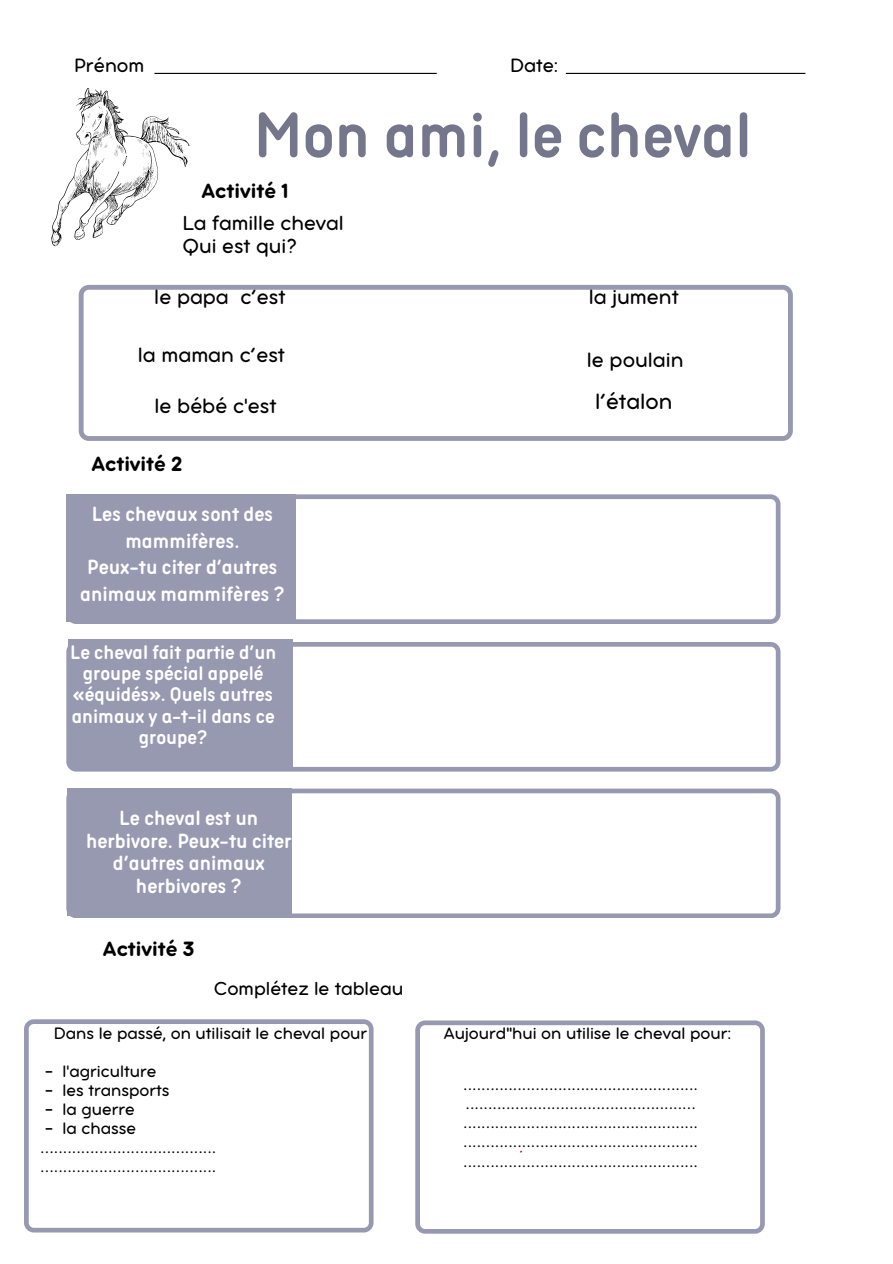
<style>
.page{position:relative;width:893px;height:1264px;background:#fff}
.page>*{position:absolute;margin:0;border:0;box-sizing:border-box;transform-origin:0 0}
.t1{font:69.75px "Aristotelica Pro Cnd Txt Dmbld";color:#74768b}
.t2{font:24px "Aristotelica Pro Tx";color:#000}
.t3{font:22.5px/22.5px "Aristotelica Pro Cnd Txt Dmbld";color:#fff;text-align:center}
.t4{font:22.5px "Aristotelica Pro Tx";color:#000}
.t5{font:22.5px "Aristotelica Pro Tx Bld";color:#000}
.t6{font:22.05px "Aristotelica Pro Tx";color:#000}
.t7{font:21.45px/21.3px "Aristotelica Pro Cnd Txt Dmbld";color:#fff;text-align:center}
.t8{font:21px "Aristotelica Pro Tx";color:#000}
.t9{font:20.4px "Aristotelica Pro Tx";color:#000}
.t10{font:18px "Aristotelica Pro Tx";color:#000}
</style>
<div class="page">
<svg style="left:79px;top:285px;width:713px;height:156px"></svg>
<svg style="left:66px;top:642px;width:714px;height:129px"></svg>
<svg style="left:66px;top:494px;width:714px;height:130px"></svg>
<svg style="left:66px;top:788px;width:714px;height:130px"></svg>
<div style="left:68px;top:639px;width:225px;height:127px;background:#9799b1"></div>
<div style="left:66px;top:494px;width:230px;height:127px;background:#9799b1"></div>
<div style="left:67px;top:788px;width:225px;height:127px;background:#9799b1"></div>
<hr style="left:154px;top:73px;width:282px;height:1px;background:#000">
<hr style="left:566px;top:73px;width:239px;height:1px;background:#000">
<svg style="left:51px;top:88px;width:138px;height:158px"></svg>
<svg style="left:24px;top:1019px;width:349px;height:213px"></svg>
<svg style="left:415px;top:1020px;width:349px;height:213px"></svg>
<p class="t8" style="left:74px;top:58px;width:72px">Prénom</p>
<p class="t8" style="left:510px;top:58px;width:50px">Date:</p>
<p class="t1" style="left:253px;top:112px;width:499px">Mon ami, le cheval</p>
<p class="t5" style="left:201px;top:184px;width:88px">Activité 1</p>
<p class="t6" style="left:182px;top:215px;width:163px">La famille cheval</p>
<p class="t6" style="left:182px;top:239px;width:116px">Qui est qui?</p>
<p class="t4" style="left:154px;top:289px;width:133px">le papa c’est</p>
<p class="t4" style="left:138px;top:348px;width:149px">la maman c’est</p>
<p class="t4" style="left:154px;top:398px;width:123px">le bébé c'est</p>
<p class="t5" style="left:91px;top:457px;width:92px">Activité 2</p>
<p class="t3" style="left:92px;top:502px;width:183px;line-height:27px">Les chevaux sont des mammifères.</p>
<p class="t3" style="left:80px;top:555px;width:206px;line-height:27px">Peux-tu citer d’autres animaux mammifères ?</p>
<p class="t7" style="left:70px;top:643px;width:207px">Le cheval fait partie d’un groupe spécial appelé «équidés». Quels autres animaux y α-t-il dans ce groupe?</p>
<p class="t3" style="left:86px;top:808px;width:207px">Le cheval est un herbivore. Peux-tu citer d’autres animaux herbivores ?</p>
<p class="t5" style="left:103px;top:941px;width:93px">Activité 3</p>
<p class="t9" style="left:214px;top:981px;width:191px">Complétez le tableau</p>
<p class="t10" style="left:54px;top:1026px;width:315px">Dans le passé, on utilisait le cheval pour</p>
<p class="t10" style="left:45px;top:1065px;width:113px">- l'agriculture</p>
<p class="t10" style="left:45px;top:1084px;width:126px">- les transports</p>
<p class="t10" style="left:45px;top:1103px;width:91px">- la guerre</p>
<p class="t10" style="left:45px;top:1122px;width:92px">- la chasse</p>
<p class="t10" style="left:41px;top:1141px;width:178px">.......................................</p>
<p class="t10" style="left:41px;top:1160px;width:178px">.......................................</p>
<p class="t4" style="left:588px;top:289px;width:91px">la jument</p>
<p class="t4" style="left:587px;top:352px;width:98px">le poulain</p>
<p class="t2" style="left:595px;top:393px;width:79px">l’étalon</p>
<p class="t10" style="left:444px;top:1026px;width:289px">Aujourd"hui on utilise le cheval pour:</p>
<p class="t10" style="left:463px;top:1078px;width:236px">....................................................</p>
<p class="t10" style="left:466px;top:1097px;width:232px">...................................................</p>
<p class="t10" style="left:463px;top:1116px;width:236px">....................................................</p>
<p class="t10" style="left:463px;top:1135px;width:236px">....................................................</p>
<p class="t10" style="left:463px;top:1154px;width:236px">....................................................</p>
</div>
